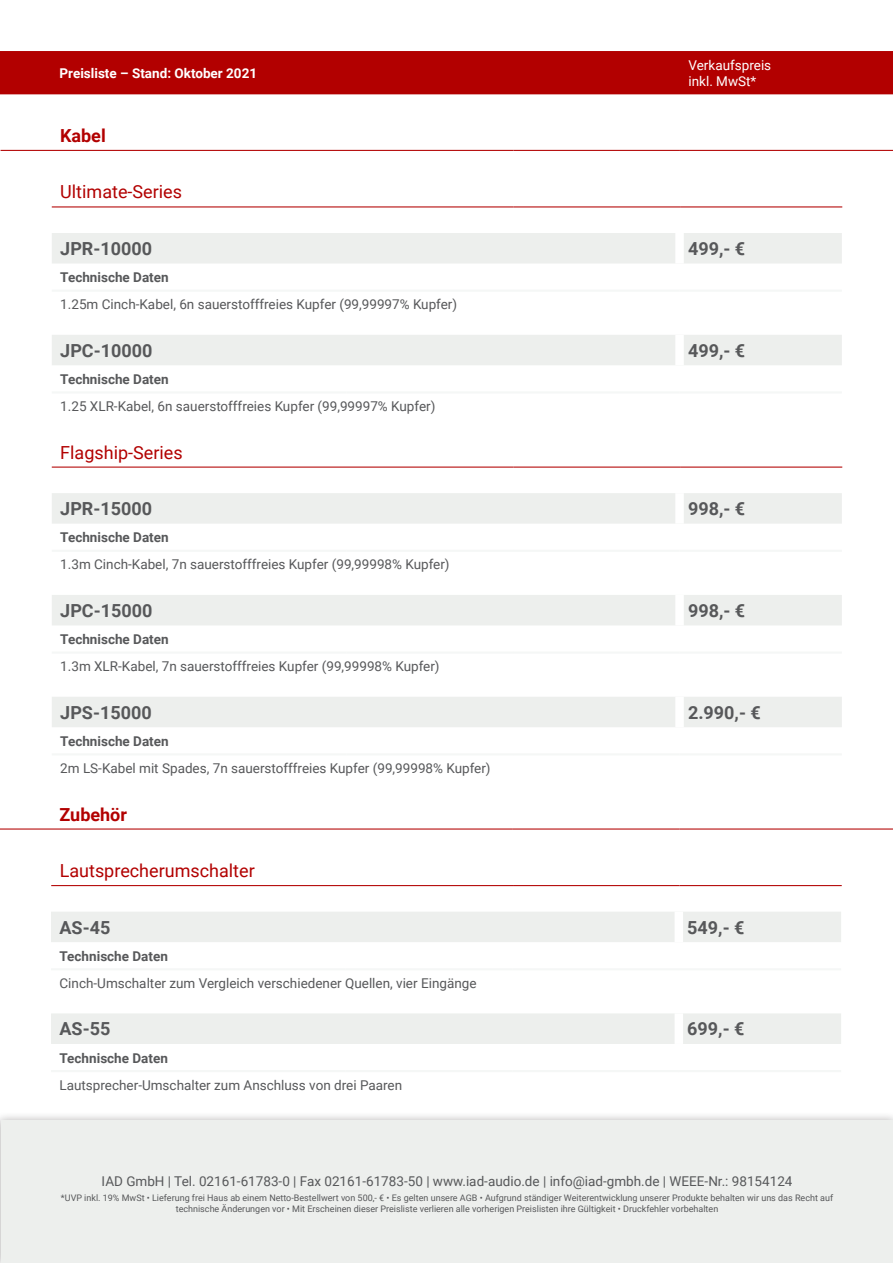
<style>
.page{position:relative;width:893px;height:1263px;background:#fff}
.page>*{position:absolute;margin:0;border:0;box-sizing:border-box;transform-origin:0 0}
.Artikel-Headline-Nam{font:700 18px "Roboto";color:#57585a}
.Kategorie-Headline{font:18px "Roboto";color:#b20000}
.Artikel-Headline-VKP{font:700 18px "Roboto";color:#57585a}
.Kategorie-Headline-2{font:700 18px "Roboto";color:#b20000}
.Artikel-Text{font:13.5px "Roboto";color:#57585a}
.Artikel-Subline{font:700 13.5px "Roboto";color:#57585a}
.t1{font:700 13.5px "Roboto";color:#fff}
.t2{font:13.5px/16.2px "Roboto";color:#fff}
.t3{font:9px/10.8px "Roboto";color:#57585a;text-align:center}
</style>
<div class="page">
<div style="left:0;top:1112px;width:893px;height:151px;background:#231f20;opacity:.35"></div>
<div style="left:1px;top:1121px;width:892px;height:142px;background:#edefed"></div>
<div style="left:0;top:51px;width:893px;height:43px;background:#b20000"></div>
<div style="left:52px;top:233px;width:790px;height:30px;background:#edefed"></div>
<hr style="left:52px;top:290px;width:294px;height:2px;background:#f5f7f6">
<hr style="left:346px;top:290px;width:167px;height:2px;background:#f5f7f6">
<hr style="left:513px;top:290px;width:167px;height:2px;background:#f5f7f6">
<hr style="left:680px;top:290px;width:162px;height:2px;background:#f5f7f6">
<div style="left:675px;top:233px;width:9px;height:30px;background:#fff"></div>
<div style="left:52px;top:335px;width:790px;height:30px;background:#edefed"></div>
<hr style="left:52px;top:391px;width:294px;height:2px;background:#f5f7f6">
<hr style="left:346px;top:391px;width:167px;height:2px;background:#f5f7f6">
<hr style="left:513px;top:391px;width:167px;height:2px;background:#f5f7f6">
<hr style="left:680px;top:391px;width:162px;height:2px;background:#f5f7f6">
<div style="left:675px;top:335px;width:9px;height:30px;background:#fff"></div>
<div style="left:52px;top:493px;width:790px;height:31px;background:#edefed"></div>
<hr style="left:52px;top:550px;width:294px;height:2px;background:#f5f7f6">
<hr style="left:346px;top:550px;width:167px;height:2px;background:#f5f7f6">
<hr style="left:513px;top:550px;width:167px;height:2px;background:#f5f7f6">
<hr style="left:680px;top:550px;width:162px;height:2px;background:#f5f7f6">
<div style="left:675px;top:493px;width:9px;height:31px;background:#fff"></div>
<div style="left:52px;top:595px;width:790px;height:30px;background:#edefed"></div>
<hr style="left:52px;top:651px;width:294px;height:3px;background:#f5f7f6">
<hr style="left:346px;top:651px;width:167px;height:3px;background:#f5f7f6">
<hr style="left:513px;top:651px;width:167px;height:3px;background:#f5f7f6">
<hr style="left:680px;top:651px;width:162px;height:3px;background:#f5f7f6">
<div style="left:675px;top:595px;width:9px;height:30px;background:#fff"></div>
<div style="left:52px;top:697px;width:790px;height:30px;background:#edefed"></div>
<hr style="left:52px;top:753px;width:294px;height:2px;background:#f5f7f6">
<hr style="left:346px;top:753px;width:167px;height:2px;background:#f5f7f6">
<hr style="left:513px;top:753px;width:167px;height:2px;background:#f5f7f6">
<hr style="left:680px;top:753px;width:162px;height:2px;background:#f5f7f6">
<div style="left:675px;top:697px;width:9px;height:30px;background:#fff"></div>
<hr style="left:1px;top:150px;width:512px;height:1px;background:#b20000">
<hr style="left:513px;top:150px;width:167px;height:1px;background:#b20000">
<hr style="left:680px;top:150px;width:213px;height:1px;background:#b20000">
<hr style="left:514px;top:206px;width:166px;height:1px;background:#b20000">
<hr style="left:680px;top:206px;width:162px;height:1px;background:#b20000">
<hr style="left:52px;top:206px;width:462px;height:1px;background:#b20000">
<hr style="left:514px;top:467px;width:166px;height:1px;background:#b20000">
<hr style="left:680px;top:467px;width:162px;height:1px;background:#b20000">
<hr style="left:52px;top:467px;width:462px;height:1px;background:#b20000">
<hr style="left:0;top:828px;width:513px;height:1px;background:#b20000">
<hr style="left:513px;top:828px;width:166px;height:1px;background:#b20000">
<hr style="left:679px;top:828px;width:214px;height:1px;background:#b20000">
<hr style="left:513px;top:885px;width:167px;height:1px;background:#b20000">
<hr style="left:680px;top:885px;width:162px;height:1px;background:#b20000">
<hr style="left:51px;top:885px;width:462px;height:1px;background:#b20000">
<div style="left:51px;top:912px;width:790px;height:30px;background:#edefed"></div>
<hr style="left:51px;top:968px;width:295px;height:2px;background:#f5f7f6">
<hr style="left:346px;top:968px;width:166px;height:2px;background:#f5f7f6">
<hr style="left:512px;top:968px;width:167px;height:2px;background:#f5f7f6">
<hr style="left:679px;top:968px;width:162px;height:2px;background:#f5f7f6">
<div style="left:675px;top:912px;width:8px;height:30px;background:#fff"></div>
<div style="left:51px;top:1013px;width:790px;height:31px;background:#edefed"></div>
<hr style="left:51px;top:1070px;width:295px;height:2px;background:#f5f7f6">
<hr style="left:346px;top:1070px;width:166px;height:2px;background:#f5f7f6">
<hr style="left:512px;top:1070px;width:167px;height:2px;background:#f5f7f6">
<hr style="left:679px;top:1070px;width:162px;height:2px;background:#f5f7f6">
<div style="left:675px;top:1013px;width:8px;height:31px;background:#fff"></div>
<p class="t1" style="left:60px;top:63px;width:199px">Preisliste – Stand: Oktober 2021</p>
<p class="t2" style="left:688px;top:56px;width:84px">Verkaufspreis inkl. MwSt*</p>
<p class="Kategorie-Headline-2" style="left:60px;top:123px;width:47px">Kabel</p>
<p class="Kategorie-Headline" style="left:60px;top:179px;width:123px">Ultimate-Series</p>
<p class="Artikel-Headline-Nam" style="left:60px;top:236px;width:93px">JPR-10000</p>
<p class="Artikel-Headline-VKP" style="left:688px;top:236px;width:59px">499,- €</p>
<p class="Artikel-Subline" style="left:60px;top:268px;width:110px">Technische Daten</p>
<p class="Artikel-Text" style="left:60px;top:295px;width:398px">1.25m Cinch-Kabel, 6n sauerstofffreies Kupfer (99,99997% Kupfer)</p>
<p class="Artikel-Headline-Nam" style="left:60px;top:338px;width:94px">JPC-10000</p>
<p class="Artikel-Headline-VKP" style="left:688px;top:338px;width:59px">499,- €</p>
<p class="Artikel-Subline" style="left:60px;top:370px;width:110px">Technische Daten</p>
<p class="Artikel-Text" style="left:60px;top:397px;width:377px">1.25 XLR-Kabel, 6n sauerstofffreies Kupfer (99,99997% Kupfer)</p>
<p class="Kategorie-Headline" style="left:60px;top:440px;width:124px">Flagship-Series</p>
<p class="Artikel-Headline-Nam" style="left:60px;top:496px;width:93px">JPR-15000</p>
<p class="Artikel-Headline-VKP" style="left:688px;top:496px;width:59px">998,- €</p>
<p class="Artikel-Subline" style="left:60px;top:528px;width:110px">Technische Daten</p>
<p class="Artikel-Text" style="left:60px;top:555px;width:391px">1.3m Cinch-Kabel, 7n sauerstofffreies Kupfer (99,99998% Kupfer)</p>
<p class="Artikel-Headline-Nam" style="left:60px;top:598px;width:94px">JPC-15000</p>
<p class="Artikel-Headline-VKP" style="left:688px;top:598px;width:59px">998,- €</p>
<p class="Artikel-Subline" style="left:60px;top:630px;width:110px">Technische Daten</p>
<p class="Artikel-Text" style="left:60px;top:657px;width:381px">1.3m XLR-Kabel, 7n sauerstofffreies Kupfer (99,99998% Kupfer)</p>
<p class="Artikel-Headline-Nam" style="left:60px;top:700px;width:93px">JPS-15000</p>
<p class="Artikel-Headline-VKP" style="left:688px;top:700px;width:74px">2.990,- €</p>
<p class="Artikel-Subline" style="left:60px;top:732px;width:110px">Technische Daten</p>
<p class="Artikel-Text" style="left:60px;top:759px;width:432px">2m LS-Kabel mit Spades, 7n sauerstofffreies Kupfer (99,99998% Kupfer)</p>
<p class="Kategorie-Headline-2" style="left:60px;top:801px;width:69px">Zubehör</p>
<p class="Kategorie-Headline" style="left:60px;top:858px;width:197px">Lautsprecherumschalter</p>
<p class="Artikel-Headline-Nam" style="left:60px;top:915px;width:52px">AS-45</p>
<p class="Artikel-Headline-VKP" style="left:687px;top:915px;width:59px">549,- €</p>
<p class="Artikel-Subline" style="left:60px;top:946px;width:110px">Technische Daten</p>
<p class="Artikel-Text" style="left:60px;top:974px;width:418px">Cinch-Umschalter zum Vergleich verschiedener Quellen, vier Eingänge</p>
<p class="Artikel-Headline-Nam" style="left:60px;top:1016px;width:52px">AS-55</p>
<p class="Artikel-Headline-VKP" style="left:687px;top:1016px;width:59px">699,- €</p>
<p class="Artikel-Subline" style="left:60px;top:1048px;width:110px">Technische Daten</p>
<p class="Artikel-Text" style="left:60px;top:1075px;width:344px">Lautsprecher-Umschalter zum Anschluss von drei Paaren</p>
<p class="Artikel-Text" style="left:102px;top:1172px;width:692px">IAD GmbH | Tel. 02161-61783-0 | Fax 02161-61783-50 | www.iad-audio.de | info@iad-gmbh.de | WEEE-Nr.: 98154124</p>
<p class="t3" style="left:61px;top:1192px;width:774px">*UVP inkl. 19% MwSt • Lieferung frei Haus ab einem Netto-Bestellwert von 500,- € • Es gelten unsere AGB • Aufgrund ständiger Weiterentwicklung unserer Produkte behalten wir uns das Recht auf technische Änderungen vor • Mit Erscheinen dieser Preisliste verlieren alle vorherigen Preislisten ihre Gültigkeit • Druckfehler vorbehalten</p>
</div>
